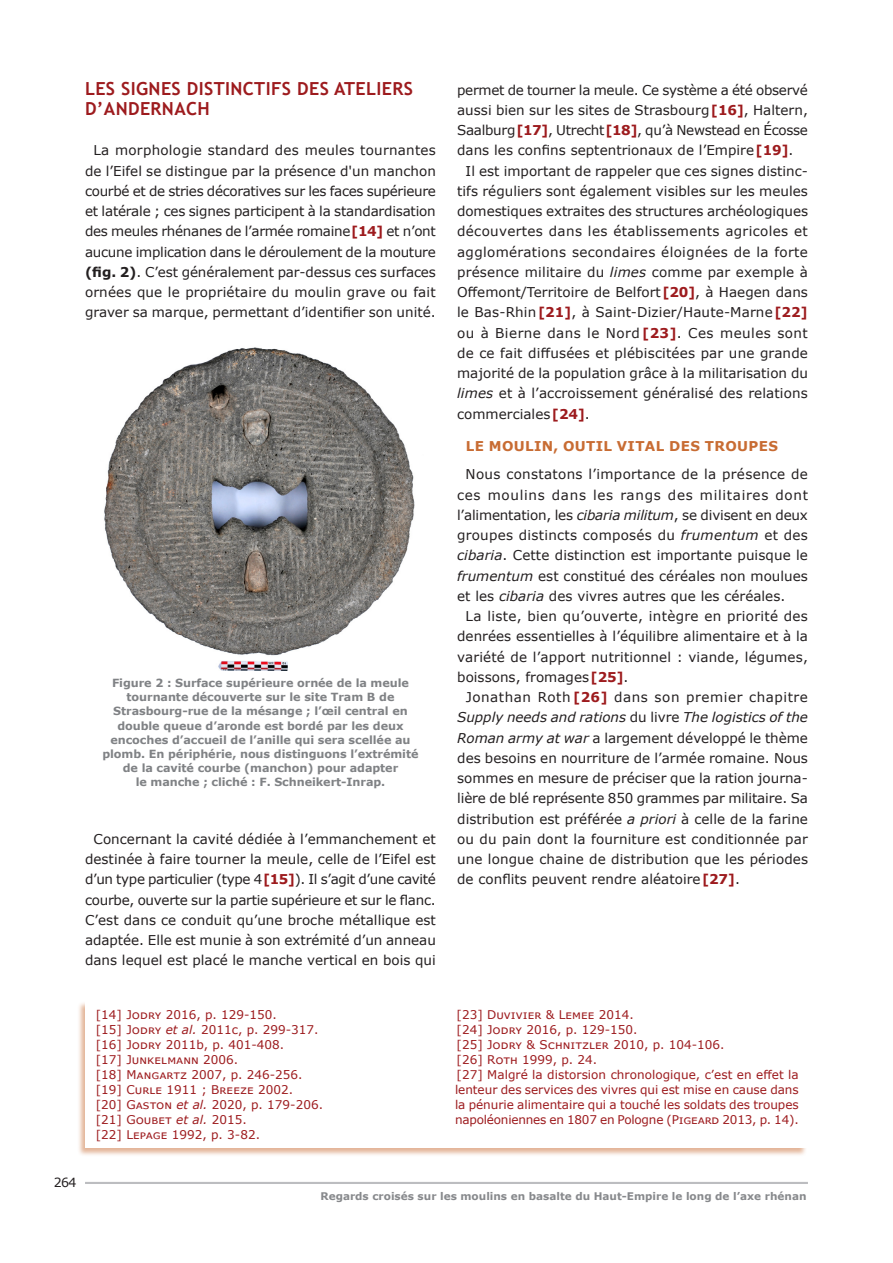
<style>
.page{position:relative;width:893px;height:1263px;background:#fff}
.page>*{position:absolute;margin:0;border:0;box-sizing:border-box;transform-origin:0 0}
.TITRE_1_Article{font:700 18px/20.2px "Trebuchet MS";letter-spacing:.02em;color:#9d1b1e}
.txt{font:13.5px/20.2px "Verdana";letter-spacing:.005em;color:#231f20;text-align:justify}
.TITRE_2_Article{font:700 13.5px "Verdana";letter-spacing:.03em;color:#c86c33}
.t1{font:12.6px "Verdana";color:#231f20}
.Notes_de_bas_de_page{font:12px/15px "Verdana";letter-spacing:.005em;color:#9d1b1e;text-align:justify}
.légend{font:700 11.25px/14.1px "Verdana";letter-spacing:-.005em;color:#808285;text-align:center}
.t2{font:700 10.5px "Verdana";color:#87898c}
.s1{font-weight:700;color:#9d1b1e}
.s2{font-weight:700}
.s3{font-style:italic}
</style>
<div class="page">
<hr style="left:85px;top:1182px;width:723px;height:2px;background:#bcbdc0">
<div style="left:77px;top:1001px;width:730px;height:156px;background:#c86c33;opacity:.5"></div>
<div style="left:86px;top:1001px;width:721px;height:147px;background:#fff"></div>
<img style="left:104px;top:347px;width:311px;height:324px">
<p class="TITRE_1_Article" style="left:85px;top:78px;width:329px">LES SIGNES DISTINCTIFS DES ATELIERS<br>D’ANDERNACH</p>
<p class="txt" style="left:85px;top:140px;width:352px;text-indent:9px">La morphologie standard des meules tournantes de l’Eifel se distingue par la présence d'un manchon courbé et de stries décoratives sur les faces supérieure et latérale ; ces signes participent à la standardisation des meules rhénanes de l’armée romaine<span class="s1">[14]</span> et n’ont aucune implication dans le déroulement de la mouture <span class="s2">(fig. 2)</span>. C’est généralement par-dessus ces surfaces ornées que le propriétaire du moulin grave ou fait graver sa marque, permettant d’identifier son unité.</p>
<p class="légend" style="left:102px;top:676px;width:318px">Figure 2 : Surface supérieure ornée de la meule tournante découverte sur le site Tram B de Strasbourg-rue de la mésange ; l’œil central en double queue d’aronde est bordé par les deux encoches d’accueil de l’anille qui sera scellée au plomb. En périphérie, nous distinguons l’extrémité de la cavité courbe (manchon) pour adapter<br>le manche ; cliché : F. Schneikert-Inrap.</p>
<p class="txt" style="left:85px;top:829px;width:352px;text-indent:9px">Concernant la cavité dédiée à l’emmanchement et destinée à faire tourner la meule, celle de l’Eifel est d’un type particulier (type 4<span class="s1">[15]</span>). Il s’agit d’une cavité courbe, ouverte sur la partie supérieure et sur le flanc.<br>C’est dans ce conduit qu’une broche métallique est adaptée. Elle est munie à son extrémité d’un anneau dans lequel est placé le manche vertical en bois qui</p>
<p class="txt" style="left:457px;top:79px;width:352px">permet de tourner la meule. Ce système a été observé aussi bien sur les sites de Strasbourg<span class="s1">[16]</span>, Haltern, Saalburg<span class="s1">[17]</span>, Utrecht<span class="s1">[18]</span>, qu’à Newstead en Écosse dans les confins septentrionaux de l’Empire<span class="s1">[19]</span>.</p>
<p class="txt" style="left:457px;top:160px;width:352px;text-indent:9px">Il est important de rappeler que ces signes distinc&shy;tifs réguliers sont également visibles sur les meules domestiques extraites des structures archéologiques découvertes dans les établissements agricoles et agglomérations secondaires éloignées de la forte présence militaire du <span class="s3">limes</span> comme par exemple à Offemont/Territoire de Belfort<span class="s1">[20]</span>, à Haegen dans le Bas-Rhin<span class="s1">[21]</span>, à Saint-Dizier/Haute-Marne<span class="s1">[22] </span>ou à Bierne dans le Nord <span class="s1">[23]</span>. Ces meules sont de ce fait diffusées et plébiscitées par une grande majorité de la population grâce à la militarisation du <span class="s3">limes</span> et à l’accroissement généralisé des relations commerciales<span class="s1">[24]</span>.</p>
<p class="TITRE_2_Article" style="left:466px;top:436px;width:314px">LE MOULIN, OUTIL VITAL DES TROUPES</p>
<p class="txt" style="left:457px;top:464px;width:352px;text-indent:9px">Nous constatons l’importance de la présence de ces moulins dans les rangs des militaires dont l’alimentation, les <span class="s3">cibaria militum</span>, se divisent en deux groupes distincts composés du <span class="s3">frumentum</span> et des <span class="s3">cibaria</span>. Cette distinction est importante puisque le <span class="s3">frumentum</span> est constitué des céréales non moulues et les <span class="s3">cibaria</span> des vivres autres que les céréales.</p>
<p class="txt" style="left:457px;top:606px;width:352px;text-indent:9px">La liste, bien qu’ouverte, intègre en priorité des denrées essentielles à l’équilibre alimentaire et à la variété de l’apport nutritionnel : viande, légumes, boissons, fromages<span class="s1">[25]</span>.</p>
<p class="txt" style="left:457px;top:687px;width:352px;text-indent:9px">Jonathan Roth <span class="s1">[26]</span> dans son premier chapitre <span class="s3">Supply needs and rations</span> du livre <span class="s3">The logistics of the Roman army at war</span> a largement développé le thème des besoins en nourriture de l’armée romaine. Nous sommes en mesure de préciser que la ration journa&shy;lière de blé représente 850 grammes par militaire. Sa distribution est préférée <span class="s3">a priori</span> à celle de la farine ou du pain dont la fourniture est conditionnée par une longue chaine de distribution que les périodes de conflits peuvent rendre aléatoire<span class="s1">[27]</span>.</p>
<p class="t1" style="left:54px;top:1173px;width:24px">264</p>
<p class="Notes_de_bas_de_page" style="left:96px;top:1007px;width:183px">[14] Jodry 2016, p. 129-150.</p>
<p class="Notes_de_bas_de_page" style="left:96px;top:1022px;width:224px">[15] Jodry <span class="s3">et al.</span> 2011c, p. 299-317.</p>
<p class="Notes_de_bas_de_page" style="left:96px;top:1037px;width:190px">[16] Jodry 2011b, p. 401-408.</p>
<p class="Notes_de_bas_de_page" style="left:96px;top:1052px;width:144px">[17] Junkelmann 2006.</p>
<p class="Notes_de_bas_de_page" style="left:96px;top:1067px;width:208px">[18] Mangartz 2007, p. 246-256.</p>
<p class="Notes_de_bas_de_page" style="left:96px;top:1082px;width:199px">[19] Curle 1911 ; Breeze 2002.</p>
<p class="Notes_de_bas_de_page" style="left:96px;top:1097px;width:229px">[20] Gaston <span class="s3">et al.</span> 2020, p. 179-206.</p>
<p class="Notes_de_bas_de_page" style="left:96px;top:1112px;width:152px">[21] Goubet <span class="s3">et al.</span> 2015.</p>
<p class="Notes_de_bas_de_page" style="left:96px;top:1127px;width:166px">[22] Lepage 1992, p. 3-82.</p>
<p class="Notes_de_bas_de_page" style="left:456px;top:1007px;width:179px">[23] Duvivier &amp; Lemee 2014.</p>
<p class="Notes_de_bas_de_page" style="left:456px;top:1022px;width:183px">[24] Jodry 2016, p. 129-150.</p>
<p class="Notes_de_bas_de_page" style="left:456px;top:1037px;width:270px">[25] Jodry &amp; Schnitzler 2010, p. 104-106.</p>
<p class="Notes_de_bas_de_page" style="left:456px;top:1052px;width:142px">[26] Roth 1999, p. 24.</p>
<p class="Notes_de_bas_de_page" style="left:455px;top:1067px;width:345px">[27] Malgré la distorsion chronologique, c’est en effet la lenteur des services des vivres qui est mise en cause dans la pénurie alimentaire qui a touché les soldats des troupes napoléoniennes en 1807 en Pologne (Pigeard 2013, p. 14).</p>
<p class="t2" style="left:320px;top:1189px;width:487px">Regards croisés sur les moulins en basalte du Haut-Empire le long de l’axe rhénan</p>
</div>
